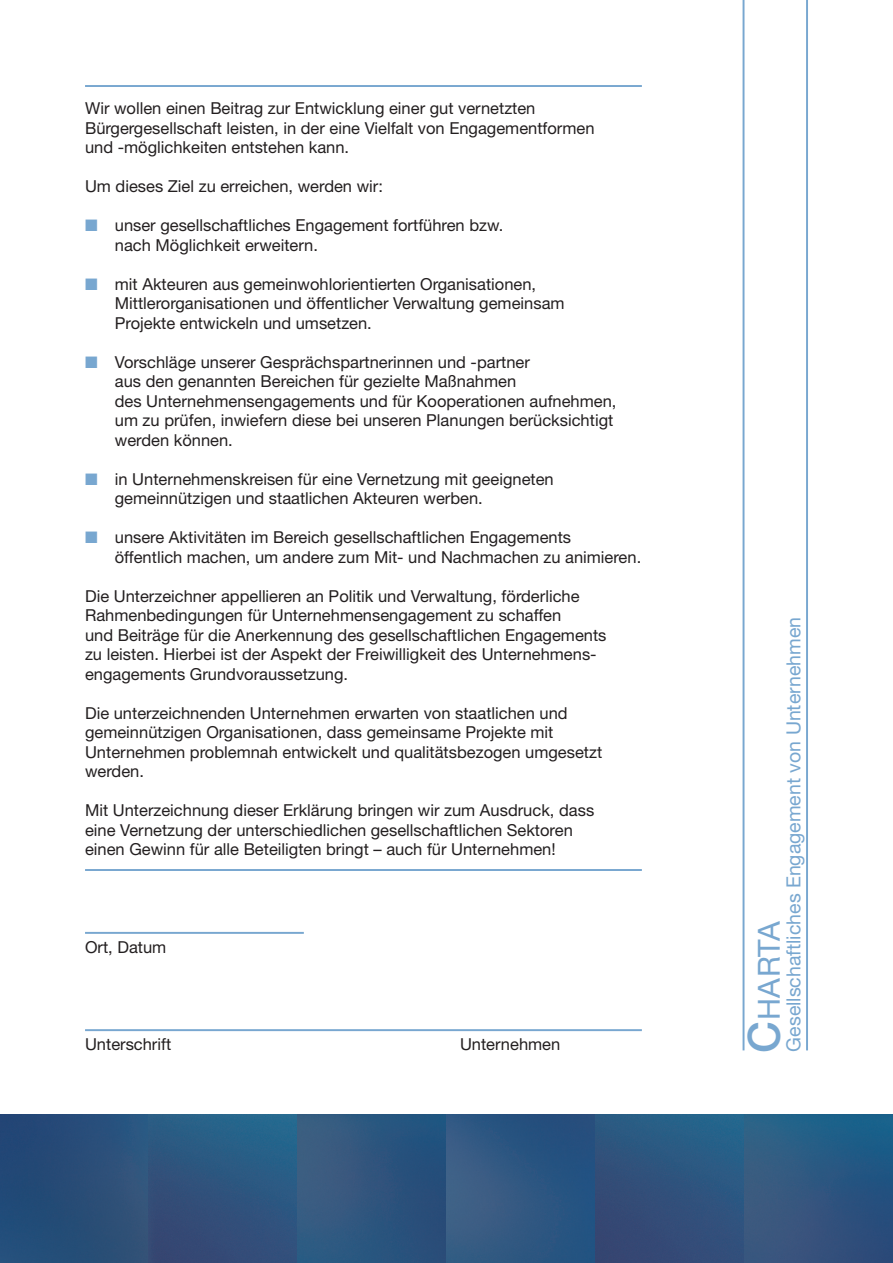
<style>
.page{position:relative;width:893px;height:1263px;background:#fff}
.page>*{position:absolute;margin:0;border:0;box-sizing:border-box;transform-origin:0 0}
.t1{font:30.45px "Helvetica Neue LT";letter-spacing:.01em;color:#78a7d0}
.t2{font:19.5px "Helvetica Neue LT";color:#78a7d0}
.t3{font:16.5px/19.5px "Helvetica Neue LT";color:#231f20}
.s1{color:#78a7d0}
.s2{font-weight:500;font-size:44.25px}
</style>
<div class="page">
<img style="left:0;top:1114px;width:893px;height:149px">
<hr style="left:85px;top:85px;width:557px;height:2px;background:#78a7d0">
<hr style="left:85px;top:869px;width:557px;height:2px;background:#78a7d0">
<hr style="left:85px;top:932px;width:219px;height:2px;background:#78a7d0">
<hr style="left:85px;top:1029px;width:557px;height:2px;background:#78a7d0">
<hr style="left:742px;top:0;width:2px;height:1050px;background:#78a7d0">
<hr style="left:806px;top:0;width:2px;height:1050px;background:#78a7d0">
<p class="t3" style="left:85px;top:100px;width:511px">Wir wollen einen Beitrag zur Entwicklung einer gut vernetzten<br>Bürgergesellschaft leisten, in der eine Vielfalt von Engagementformen und -möglichkeiten entstehen kann.</p>
<p class="t3" style="left:85px;top:178px;width:299px">Um dieses Ziel zu erreichen, werden wir:</p>
<p class="t3" style="left:115px;top:217px;width:390px;text-indent:-30px"><span class="s1">■</span> unser gesellschaftliches Engagement fortführen bzw. nach Möglichkeit erweitern.</p>
<p class="t3" style="left:115px;top:276px;width:451px;text-indent:-30px"><span class="s1">■</span> mit Akteuren aus gemeinwohlorientierten Organisationen,<br>Mittlerorganisationen und öffentlicher Verwaltung gemeinsam<br>Projekte entwickeln und umsetzen.</p>
<p class="t3" style="left:115px;top:354px;width:503px;text-indent:-30px"><span class="s1">■</span> Vorschläge unserer Gesprächspartnerinnen und -partner<br>aus den genannten Bereichen für gezielte Maßnahmen<br>des Unternehmensengagements und für Kooperationen aufnehmen, um zu prüfen, inwiefern diese bei unseren Planungen berücksichtigt werden können.</p>
<p class="t3" style="left:115px;top:471px;width:440px;text-indent:-30px"><span class="s1">■</span> in Unternehmenskreisen für eine Vernetzung mit geeigneten gemeinnützigen und staatlichen Akteuren werben.</p>
<p class="t3" style="left:115px;top:529px;width:528px;text-indent:-30px"><span class="s1">■</span> unsere Aktivitäten im Bereich gesellschaftlichen Engagements öffentlich machen, um andere zum Mit- und Nachmachen zu animieren.</p>
<p class="t3" style="left:85px;top:588px;width:523px">Die Unterzeichner appellieren an Politik und Verwaltung, förderliche Rahmenbedingungen für Unternehmensengagement zu schaffen<br>und Beiträge für die Anerkennung des gesellschaftlichen Engagements zu leisten. Hierbei ist der Aspekt der Freiwilligkeit des Unternehmens&shy;engagements Grundvoraussetzung.</p>
<p class="t3" style="left:85px;top:705px;width:519px">Die unterzeichnenden Unternehmen erwarten von staatlichen und gemeinnützigen Organisationen, dass gemeinsame Projekte mit Unternehmen problemnah entwickelt und qualitätsbezogen umgesetzt werden.</p>
<p class="t3" style="left:85px;top:802px;width:511px">Mit Unterzeichnung dieser Erklärung bringen wir zum Ausdruck, dass eine Vernetzung der unterschiedlichen gesellschaftlichen Sektoren einen Gewinn für alle Beteiligten bringt – auch für Unternehmen!</p>
<p class="t3" style="left:85px;top:939px;width:83px">Ort, Datum</p>
<p class="t3" style="left:85px;top:1036px;width:88px">Unterschrift</p>
<p class="t3" style="left:460px;top:1036px;width:102px">Unternehmen</p>
<p class="t2" style="left:787px;top:1052px;width:436px;rotate:-90deg">Gesellschaftliches Engagement von Unternehmen</p>
<h1 class="t1" style="left:758px;top:1053px;width:133px;rotate:-90deg"><span class="s2">C</span>HARTA</h1>
</div>
